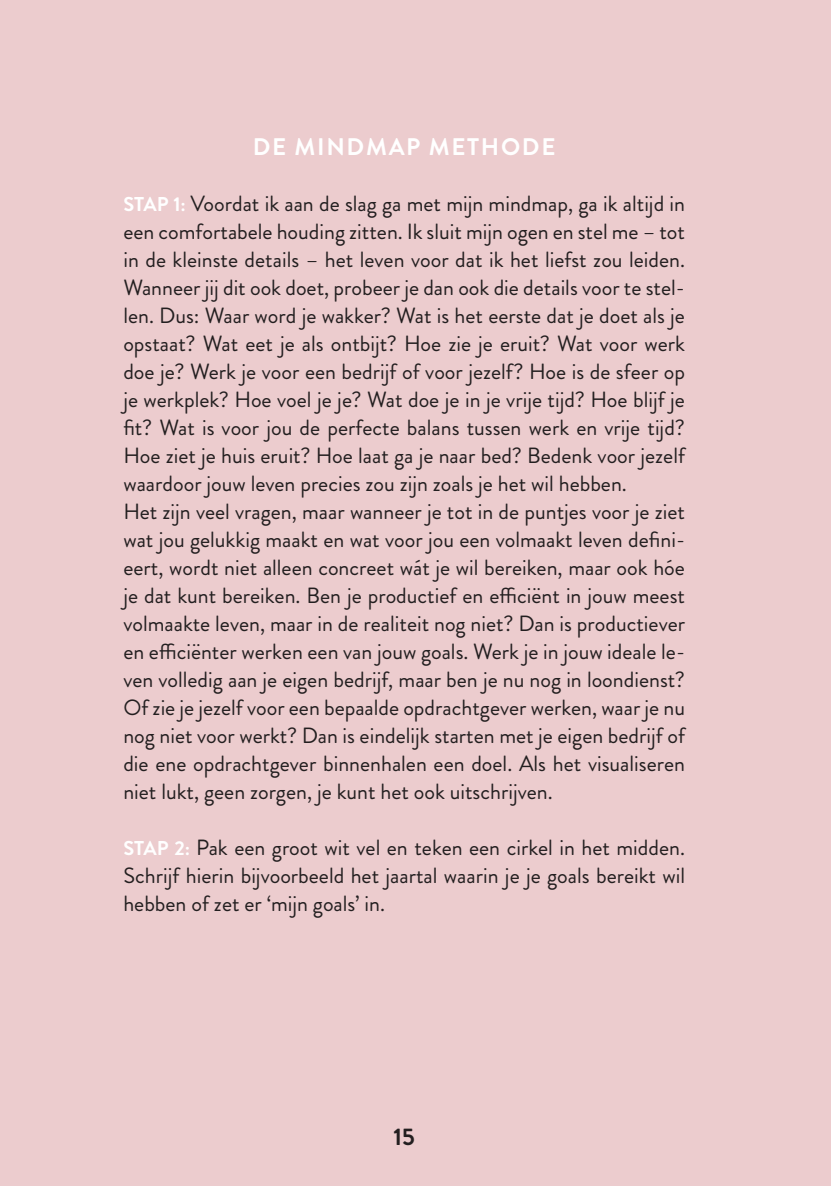
<style>
.page{position:relative;width:831px;height:1186px;background:#fff}
.page>*{position:absolute;margin:0;border:0;box-sizing:border-box;transform-origin:0 0}
.t1{font:700 24px "Brandon Grotesque";letter-spacing:.07em;color:#fff}
.t2{font:700 24px "Brandon Grotesque";color:#231f20}
.t3{font:22px/28px "Brandon Grotesque";color:#231f20}
.s1{font-weight:700;font-size:20px;color:#fff}
</style>
<div class="page">
<div style="left:0;top:0;width:830px;height:1186px;background:#ecccce"></div>
<p class="t1" style="left:253px;top:130px;width:304px">DE MINDMAP METHODE</p>
<p class="t3" style="left:123px;top:190px;width:563px"><span class="s1">STAP 1:</span> Voordat ik aan de slag ga met mijn mindmap, ga ik altijd in een comfortabele houding zitten. Ik sluit mijn ogen en stel me – tot in de kleinste details – het leven voor dat ik het liefst zou leiden.<br>Wanneer jij dit ook doet, probeer je dan ook die details voor te stel&shy;len. Dus: Waar word je wakker? Wat is het eerste dat je doet als je opstaat? Wat eet je als ontbijt? Hoe zie je eruit? Wat voor werk doe je? Werk je voor een bedrijf of voor jezelf? Hoe is de sfeer op je werkplek? Hoe voel je je? Wat doe je in je vrije tijd? Hoe blijf je fit? Wat is voor jou de perfecte balans tussen werk en vrije tijd?<br>Hoe ziet je huis eruit? Hoe laat ga je naar bed? Bedenk voor jezelf waardoor jouw leven precies zou zijn zoals je het wil hebben.<br>Het zijn veel vragen, maar wanneer je tot in de puntjes voor je ziet wat jou gelukkig maakt en wat voor jou een volmaakt leven defini&shy;eert, wordt niet alleen concreet wát je wil bereiken, maar ook hóe je dat kunt bereiken. Ben je productief en efficiënt in jouw meest volmaakte leven, maar in de realiteit nog niet? Dan is productiever en efficiënter werken een van jouw goals. Werk je in jouw ideale le&shy;ven volledig aan je eigen bedrijf, maar ben je nu nog in loondienst?<br>Of zie je jezelf voor een bepaalde opdrachtgever werken, waar je nu nog niet voor werkt? Dan is eindelijk starten met je eigen bedrijf of die ene opdrachtgever binnenhalen een doel. Als het visualiseren niet lukt, geen zorgen, je kunt het ook uitschrijven.</p>
<p class="t3" style="left:123px;top:834px;width:563px;text-align:justify"><span class="s1">STAP 2:</span> Pak een groot wit vel en teken een cirkel in het midden.<br>Schrijf hierin bijvoorbeeld het jaartal waarin je je goals bereikt wil hebben of zet er ‘mijn goals’ in.</p>
<p class="t2" style="left:393px;top:1119px;width:23px">15</p>
</div>
